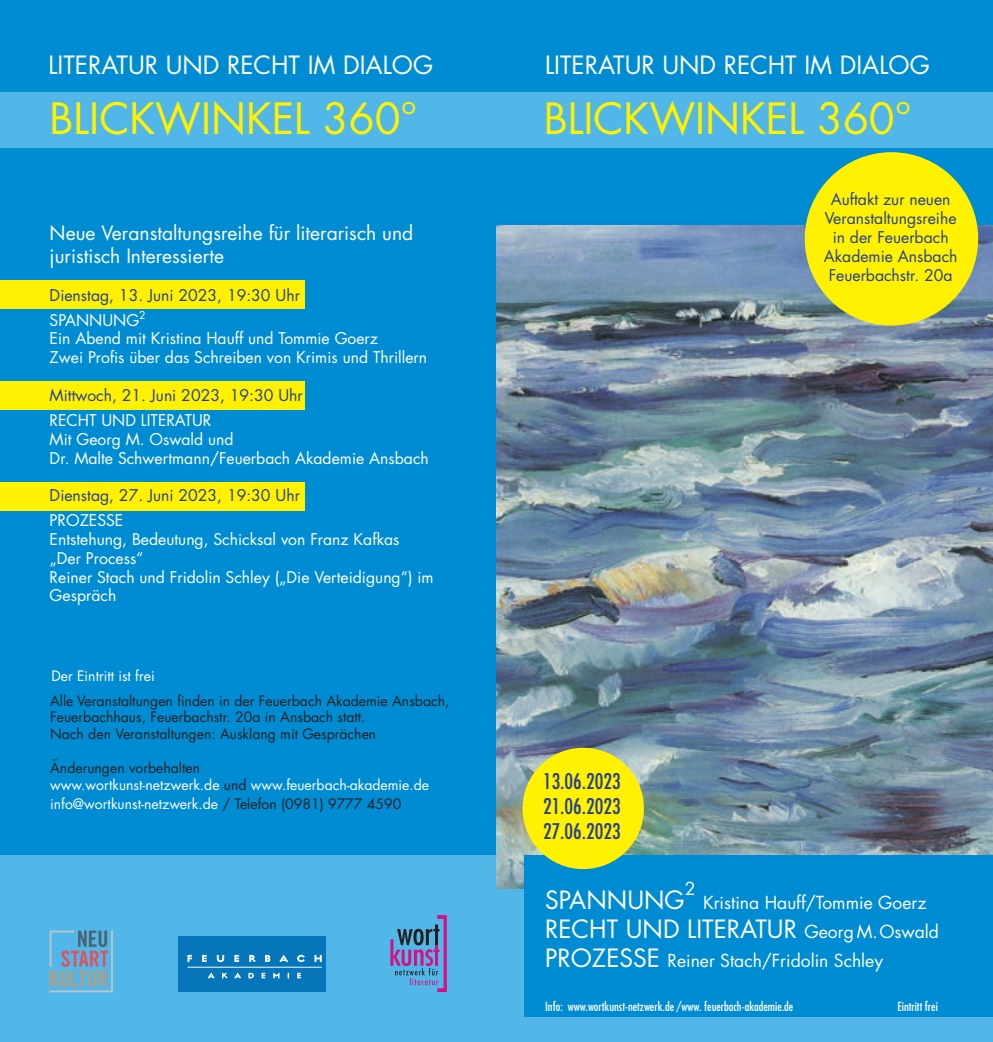
<style>
.page{position:relative;width:993px;height:1042px;background:#fff}
.page>*{position:absolute;margin:0;border:0;box-sizing:border-box;transform-origin:0 0}
.t1{font:42px "Futura";color:#fff101}
.t2{font:24.5px "Futura";color:#fff}
.t3{font:condensed 21px/25.2px "Futura";color:#253f8e;text-align:justify}
.t4{font:19.25px/23.1px "Futura";color:#fff}
.t5{font:17.5px "Futura";color:#fff}
.t6{font:15.75px/18.9px "Futura";color:#fff}
.t7{font:15.75px/18.9px "Futura";color:#253f8e;text-align:center}
.t8{font:14px/16.8px "Futura";color:#231f20}
.t9{font:14px/16.8px "Futura";color:#fff}
.t10{font:condensed 12.25px "Futura";color:#fff}
.s1{color:#fff}
.s2{color:#231f20}
.s3{font-size:17.5px}
.s4{font-size:24.5px}
</style>
<div class="page">
<div style="left:0;top:0;width:992px;height:1042px;background:#008cd2"></div>
<div style="left:0;top:855px;width:992px;height:187px;background:#50b7e8"></div>
<div style="left:0;top:92px;width:992px;height:56px;background:#50b7e8"></div>
<img style="left:496px;top:226px;width:496px;height:662px">
<div style="left:804px;top:152px;width:173px;height:173px;background:#fff101;border-radius:50%"></div>
<svg style="left:390px;top:915px;width:56px;height:77px"></svg>
<div style="left:178px;top:935px;width:147px;height:56px;background:#0775ba"></div>
<svg style="left:187px;top:954px;width:135px;height:24px"></svg>
<div style="left:524px;top:855px;width:468px;height:162px;background:#008cd2"></div>
<div style="left:522px;top:748px;width:121px;height:121px;background:#fff101;border-radius:50%"></div>
<svg style="left:50px;top:930px;width:63px;height:62px"></svg>
<div style="left:0;top:281px;width:304px;height:28px;background:#fff101"></div>
<div style="left:0;top:381px;width:304px;height:28px;background:#fff101"></div>
<div style="left:0;top:482px;width:304px;height:28px;background:#fff101"></div>
<h2 class="t2" style="left:48px;top:48px;width:386px">LITERATUR UND RECHT IM DIALOG</h2>
<h1 class="t1" style="left:50px;top:90px;width:369px">BLICKWINKEL 360°</h1>
<p class="t4" style="left:50px;top:221px;width:365px">Neue Veranstaltungsreihe für literarisch und juristisch Interessierte</p>
<p class="t7" style="left:50px;top:283px;width:252px;line-height:24.5px;text-align:left">Dienstag, 13. Juni 2023, 19:30 Uhr<br><span class="s1">SPANNUNG</span><sup>2</sup></p>
<p class="t6" style="left:50px;top:329px;width:379px">Ein Abend mit Kristina Hauff und Tommie Goerz<br>Zwei Profis über das Schreiben von Krimis und Thrillern</p>
<p class="t7" style="left:50px;top:386px;width:254px">Mittwoch, 21. Juni 2023, 19:30 Uhr</p>
<p class="t6" style="left:50px;top:410px;width:380px">RECHT UND LITERATUR<br>Mit Georg M. Oswald und<br>Dr. Malte Schwertmann/Feuerbach Akademie Ansbach</p>
<p class="t7" style="left:50px;top:486px;width:252px">Dienstag, 27. Juni 2023, 19:30 Uhr</p>
<p class="t6" style="left:50px;top:510px;width:385px">PROZESSE<br>Entstehung, Bedeutung, Schicksal von Franz Kafkas „Der Process“<br>Reiner Stach und Fridolin Schley („Die Verteidigung“) im<br>Gespräch</p>
<p class="t9" style="left:51px;top:667px;width:105px">Der Eintritt ist frei</p>
<p class="t8" style="left:50px;top:692px;width:401px">Alle Veranstaltungen finden in der Feuerbach Akademie Ansbach,<br>Feuerbachhaus, Feuerbachstr. 20a in Ansbach statt.<br>Nach den Veranstaltungen: Ausklang mit Gesprächen</p>
<p class="t9" style="left:50px;top:759px;width:380px"><span class="s2">Änderungen vorbehalten<br></span>www.wortkunst-netzwerk.de <span class="s2">und</span> www.feuerbach-akademie.de</p>
<p class="t9" style="left:50px;top:795px;width:352px">info@wortkunst-netzwerk.de <span class="s2">/ Telefon (0981) 9777 4590</span></p>
<h2 class="t2" style="left:545px;top:48px;width:386px">LITERATUR UND RECHT IM DIALOG</h2>
<h1 class="t1" style="left:543px;top:90px;width:369px">BLICKWINKEL 360°</h1>
<h3 class="t3" style="left:543px;top:768px;width:79px">13.06.2023<br>21.06.2023<br>27.06.2023</h3>
<p class="t7" style="left:823px;top:190px;width:135px">Auftakt zur neuen<br>Veranstaltungsreihe in der Feuerbach<br>Akademie Ansbach<br>Feuerbachstr. 20a</p>
<p class="t5" style="left:684px;top:876px;width:12px">2</p>
<h2 class="t2" style="left:545px;top:883px;width:141px">SPANNUNG</h2>
<p class="t5" style="left:702px;top:890px;width:225px">Kristina Hauff/Tommie Goerz</p>
<h2 class="t2" style="left:545px;top:912px;width:395px">RECHT UND LITERATUR <span class="s3">Georg M. Oswald</span></h2>
<p class="t5" style="left:545px;top:949px;width:339px"><span class="s4">PROZESSE</span> Reiner Stach/Fridolin Schley</p>
<p class="t10" style="left:545px;top:999px;width:249px">Info: www.wortkunst-netzwerk.de /www. feuerbach-akademie.de</p>
<p class="t10" style="left:897px;top:999px;width:42px">Eintritt frei</p>
</div>
